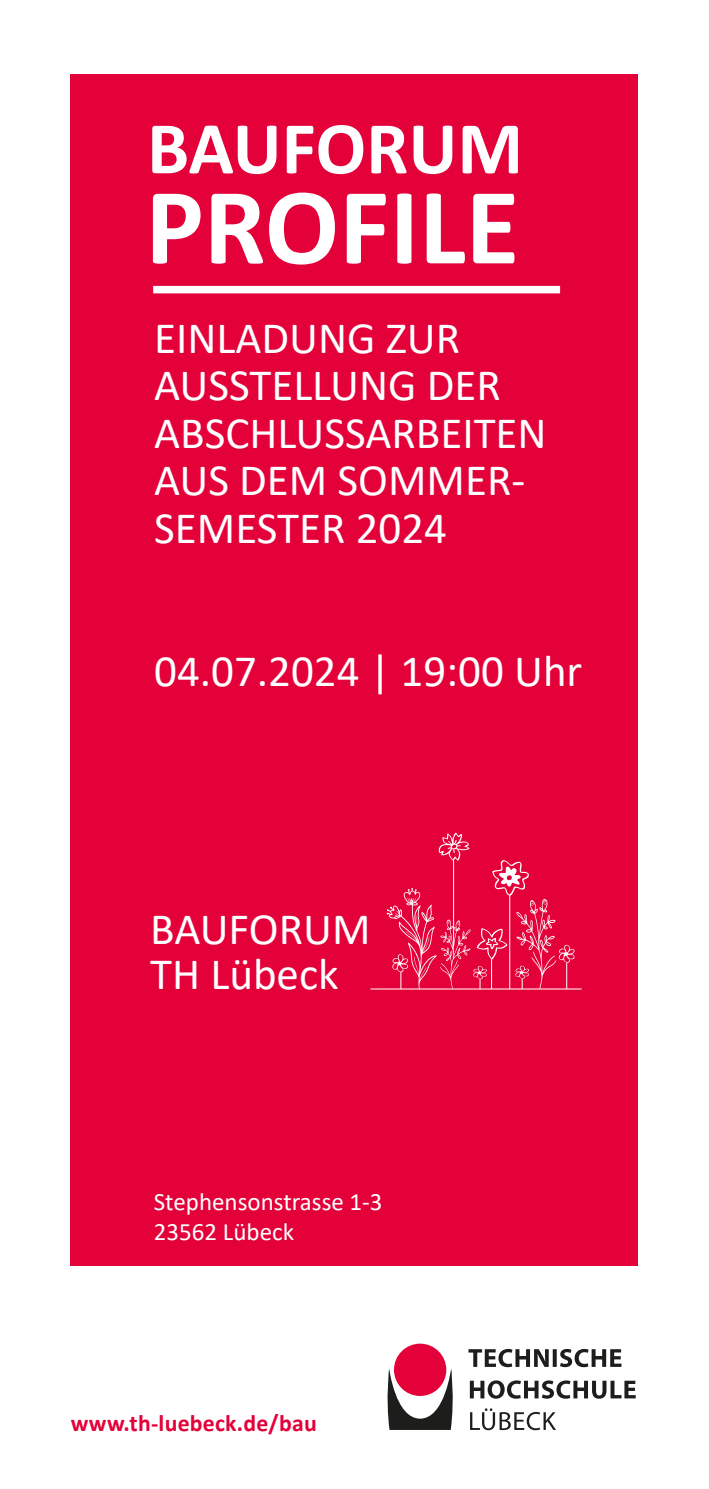
<style>
.page{position:relative;width:709px;height:1489px;background:#fff}
.page>*{position:absolute;margin:0;border:0;box-sizing:border-box;transform-origin:0 0}
.Zitat{font:700 110px "Calibri";color:#fff}
.Zitat-2{font:700 75px "Calibri";color:#fff}
.Zitat-3{font:45px/47.5px "Calibri";color:#fff}
.Zitat-4{font:25px/30px "Calibri";color:#fff}
.t1{font:700 23.75px "Calibri";letter-spacing:.01em;color:#e4013a}
</style>
<div class="page">
<div style="left:394px;top:1343px;width:52px;height:52px;background:#e4013a;border-radius:50%"></div>
<svg style="left:387px;top:1368px;width:66px;height:61px"></svg>
<svg style="left:470px;top:1408px;width:86px;height:21px"></svg>
<svg style="left:470px;top:1380px;width:165px;height:18px"></svg>
<svg style="left:468px;top:1349px;width:153px;height:17px"></svg>
<div style="left:71px;top:74px;width:567px;height:1191px;background:#e4013a"></div>
<div style="left:153px;top:286px;width:407px;height:7px;background:#fff"></div>
<hr style="left:370px;top:988px;width:211px;height:1px;background:#fff">
<svg style="left:387px;top:832px;width:188px;height:157px"></svg>
<p class="Zitat-2" style="left:147px;top:95px;width:377px">BAUFORUM</p>
<p class="Zitat" style="left:145px;top:149px;width:375px">PROFILE</p>
<p class="Zitat-3" style="left:154px;top:313px;width:394px">EINLADUNG ZUR<br>AUSSTELLUNG DER<br>ABSCHLUSSARBEITEN<br>AUS DEM SOMMER-<br>SEMESTER 2024</p>
<p class="Zitat-3" style="left:154px;top:645px;width:429px">04.07.2024 | 19:00 Uhr</p>
<p class="Zitat-3" style="left:150px;top:905px;width:222px;line-height:45px">BAUFORUM<br>TH Lübeck</p>
<p class="Zitat-4" style="left:154px;top:1185px;width:230px">Stephensonstrasse 1-3<br>23562 Lübeck</p>
<p class="t1" style="left:71px;top:1405px;width:247px">www.th-luebeck.de/bau</p>
</div>
